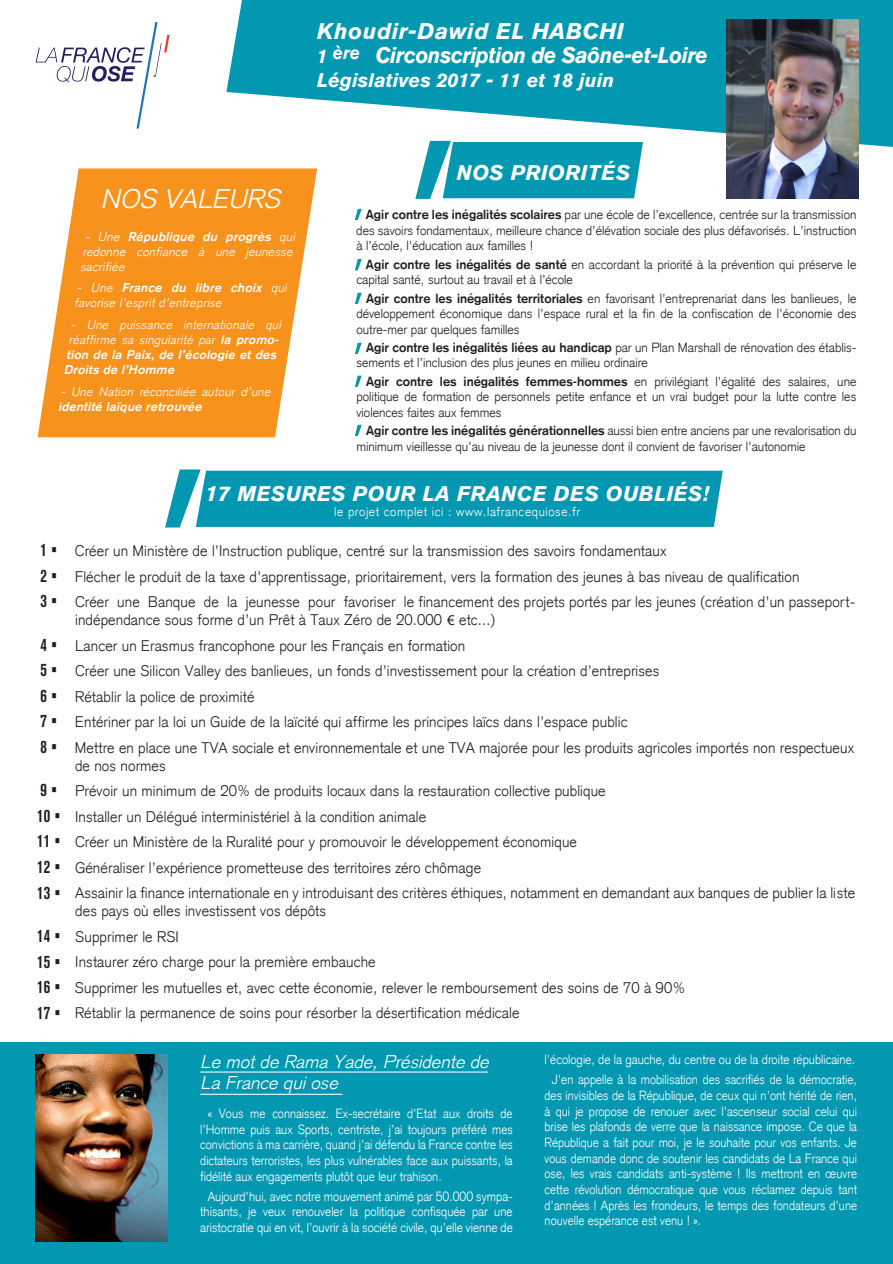
<style>
.page{position:relative;width:893px;height:1264px;background:#fff}
.page>*{position:absolute;margin:0;border:0;box-sizing:border-box;transform-origin:0 0}
.t1{font:italic 300 26.25px "Akzidenz Grotesk";color:#fff;scale:1.05 1}
.t2{font:italic 700 22.5px/24px "Akzidenz Grotesk BQ";letter-spacing:-.025em;color:#fff}
.t3{font:italic 700 21px "Akzidenz Grotesk BQ";letter-spacing:.025em;color:#fff}
.t4{font:italic 700 19.5px "Akzidenz Grotesk BQ";color:#fff}
.t5{font:18.15px/25.5px "Akzidenz Grotesk BQ Bd Cnd Alt";letter-spacing:.025em;color:#231f20;text-align:justify;scale:.9 1}
.t6{font:italic 300 18px/21.6px "Akzidenz Grotesk";color:#fff;scale:1.05 1}
.t7{font:300 15px/25.5px "Akzidenz Grotesk";letter-spacing:.01em;color:#231f20}
.t8{font:300 13.05px/15.6px "Akzidenz Grotesk";color:#fff;text-align:justify;scale:.93 1}
.t9{font:300 13.05px/15.6px "Akzidenz Grotesk";color:#fff;text-align:center;scale:.94 1}
.t10{font:300 12.9px/15.5px "Akzidenz Grotesk";color:#231f20;text-align:justify}
.t11{font:italic 300 12.45px/14.9px "Akzidenz Grotesk";letter-spacing:.025em;color:#fff}
.t12{font:italic 700 12.45px "Akzidenz Grotesk";letter-spacing:.025em;color:#fff}
.t13{font:300 12.45px "Akzidenz Grotesk";letter-spacing:.05em;color:#fff}
.s1{font-size:19.5px}
.s2{font-weight:700}
.s3{font-size:22.05px}
.s4{font-family:"Myriad Pro";font-weight:400}
</style>
<div class="page">
<div style="left:0;top:1042px;width:893px;height:222px;background:#0398b1"></div>
<svg style="left:226px;top:0;width:667px;height:147px;fill:#0398b1"></svg>
<svg style="left:38px;top:168px;width:279px;height:269px;background:#f8a33e"></svg>
<svg style="left:165px;top:469px;width:558px;height:58px;background:#149fb6"></svg>
<svg style="left:415px;top:141px;width:228px;height:58px;background:#1fa3b9"></svg>
<svg style="left:36px;top:22px;width:133px;height:107px"></svg>
<svg style="left:355px;top:209px;width:7px;height:11px"></svg>
<svg style="left:355px;top:259px;width:7px;height:11px"></svg>
<svg style="left:355px;top:293px;width:7px;height:11px"></svg>
<svg style="left:355px;top:343px;width:7px;height:11px"></svg>
<svg style="left:355px;top:376px;width:7px;height:11px"></svg>
<svg style="left:355px;top:425px;width:7px;height:11px"></svg>
<hr style="left:200px;top:1071px;width:288px;height:1px;background:#fff">
<hr style="left:200px;top:1093px;width:142px;height:2px;background:#fff">
<img style="left:36px;top:1054px;width:132px;height:187px">
<img style="left:727px;top:20px;width:132px;height:179px">
<h2 class="t2" style="left:317px;top:19px;width:392px">Khoudir-Dawid EL HABCHI<br><span class="s1">1</span> <sup>ère</sup> Circonscription de Saône-et-Loire</h2>
<h3 class="t4" style="left:317px;top:69px;width:298px">Législatives 2017 - 11 et 18 juin</h3>
<h1 class="t1" style="left:101px;top:184px;width:172px">NOS VALEURS</h1>
<p class="t11" style="left:80px;top:229px;width:216px;text-indent:5px">- Une <span class="s2">République du progrès</span> qui redonne confiance à une jeunesse sacrifiée</p>
<p class="t11" style="left:74px;top:281px;width:214px">- Une <span class="s2">France du libre choix</span> qui favorise l’esprit d’entreprise</p>
<p class="t11" style="left:71px;top:317px;width:211px">- Une puissance internationale qui</p>
<p class="t11" style="left:69px;top:332px;width:212px">réaffirme sa singularité par <span class="s2">la promo-</span></p>
<p class="t12" style="left:66px;top:347px;width:211px">tion de la Paix, de l’écologie et des</p>
<p class="t12" style="left:64px;top:362px;width:112px">Droits de l’Homme</p>
<p class="t11" style="left:60px;top:384px;width:211px">- Une Nation réconciliée autour d’une</p>
<p class="t12" style="left:58px;top:399px;width:145px">identité laïque retrouvée</p>
<h3 class="t3" style="left:457px;top:160px;width:175px">NOS PRIORITÉS</h3>
<p class="t10" style="left:356px;top:207px;width:502px;text-indent:10px"><span class="s2">Agir contre les inégalités scolaires</span> par une école de l’excellence, centrée sur la transmission des savoirs fondamentaux, meilleure chance d’élévation sociale des plus défavorisés. L’instruction à l’école, l’éducation aux familles !</p>
<p class="t10" style="left:356px;top:256px;width:502px;text-indent:10px"><span class="s2">Agir contre les inégalités de santé</span> en accordant la priorité à la prévention qui préserve le capital santé, surtout au travail et à l’école</p>
<p class="t10" style="left:356px;top:290px;width:502px;text-indent:10px"><span class="s2">Agir contre les inégalités territoriales</span> en favorisant l’entreprenariat dans les banlieues, le développement économique dans l’espace rural et la fin de la confiscation de l’économie des outre-mer par quelques familles</p>
<p class="t10" style="left:356px;top:340px;width:502px;text-indent:10px"><span class="s2">Agir contre les inégalités liées au handicap</span> par un Plan Marshall de rénovation des établis&shy;sements et l’inclusion des plus jeunes en milieu ordinaire</p>
<p class="t10" style="left:356px;top:373px;width:502px;text-indent:10px"><span class="s2">Agir contre les inégalités femmes-hommes</span> en privilégiant l’égalité des salaires, une politique de formation de personnels petite enfance et un vrai budget pour la lutte contre les violences faites aux femmes</p>
<p class="t10" style="left:356px;top:423px;width:502px;text-indent:10px"><span class="s2">Agir contre les inégalités générationnelles</span> aussi bien entre anciens par une revalorisation du minimum vieillesse qu’au niveau de la jeunesse dont il convient de favoriser l’autonomie</p>
<p class="t5" style="left:40px;top:537px;width:20px">1 • 2 • 3 •</p>
<p class="t5" style="left:40px;top:632px;width:20px">4 • 5 • 6 • 7 • 8 •</p>
<p class="t5" style="left:37px;top:777px;width:27px;text-align:left">9 •<br>10 •<br>11 •<br>12 •<br>13 •</p>
<p class="t5" style="left:37px;top:923px;width:27px">14 • 15 • 16 • 17 •</p>
<h3 class="t3" style="left:205px;top:481px;width:505px"><span class="s3">1</span>7 MESURES POUR LA FRANCE DES OUBLIÉS!</h3>
<p class="t13" style="left:334px;top:504px;width:248px">le projet complet ici : www.lafrancequiose.fr</p>
<p class="t7" style="left:75px;top:538px;width:782px">Créer un Ministère de l’Instruction publique, centré sur la transmission des savoirs fondamentaux<br>Flécher le produit de la taxe d’apprentissage, prioritairement, vers la formation des jeunes à bas niveau de qualification<br>Créer une Banque de la jeunesse pour favoriser le financement des projets portés par les jeunes (création d’un passeport-</p>
<p class="t7" style="left:75px;top:607px;width:781px">indépendance sous forme d’un Prêt à Taux Zéro de 20.000 <span class="s4">€</span> etc...)<br>Lancer un Erasmus francophone pour les Français en formation<br>Créer une Silicon Valley des banlieues, un fonds d’investissement pour la création d’entreprises<br>Rétablir la police de proximité<br>Entériner par la loi un Guide de la laïcité qui affirme les principes laïcs dans l’espace public<br>Mettre en place une TVA sociale et environnementale et une TVA majorée pour les produits agricoles importés non respectueux</p>
<p class="t7" style="left:75px;top:753px;width:782px">de nos normes<br>Prévoir un minimum de 20% de produits locaux dans la restauration collective publique<br>Installer un Délégué interministériel à la condition animale<br>Créer un Ministère de la Ruralité pour y promouvoir le développement économique<br>Généraliser l’expérience prometteuse des territoires zéro chômage<br>Assainir la finance internationale en y introduisant des critères éthiques, notamment en demandant aux banques de publier la liste</p>
<p class="t7" style="left:75px;top:898px;width:612px">des pays où elles investissent vos dépôts<br>Supprimer le RSI<br>Instaurer zéro charge pour la première embauche<br>Supprimer les mutuelles et, avec cette économie, relever le remboursement des soins de 70 à 90% Rétablir la permanence de soins pour résorber la désertification médicale</p>
<p class="t6" style="left:200px;top:1051px;width:276px">Le mot de Rama Yade, Présidente de<br>La France qui ose</p>
<p class="t8" style="left:200px;top:1105px;width:338px;text-indent:7px">« Vous me connaissez. Ex-secrétaire d’Etat aux droits de l’Homme puis aux Sports, centriste, j’ai toujours préféré mes convictions à ma carrière, quand j’ai défendu la France contre les dictateurs terroristes, les plus vulnérables face aux puissants, la fidélité aux engagements plutôt que leur trahison.</p>
<p class="t9" style="left:200px;top:1188px;width:334px">Aujourd’hui, avec notre mouvement animé par 50.000 sympa&shy;thisants, je veux renouveler la politique confisquée par une aristocratie qui en vit, l’ouvrir à la société civile, qu’elle vienne de</p>
<p class="t9" style="left:545px;top:1049px;width:334px;line-height:20.1px">l’écologie, de la gauche, du centre ou de la droite républicaine.<br>J’en appelle à la mobilisation des sacrifiés de la démocratie,</p>
<p class="t8" style="left:545px;top:1087px;width:338px">des invisibles de la République, de ceux qui n’ont hérité de rien, à qui je propose de renouer avec l’ascenseur social celui qui brise les plafonds de verre que la naissance impose. Ce que la République a fait pour moi, je le souhaite pour vos enfants. Je vous demande donc de soutenir les candidats de La France qui ose, les vrais candidats anti-système ! Ils mettront en œuvre cette révolution démocratique que vous réclamez depuis tant d’années ! Après les frondeurs, le temps des fondateurs d’une nouvelle espérance est venu ! ».</p>
</div>
